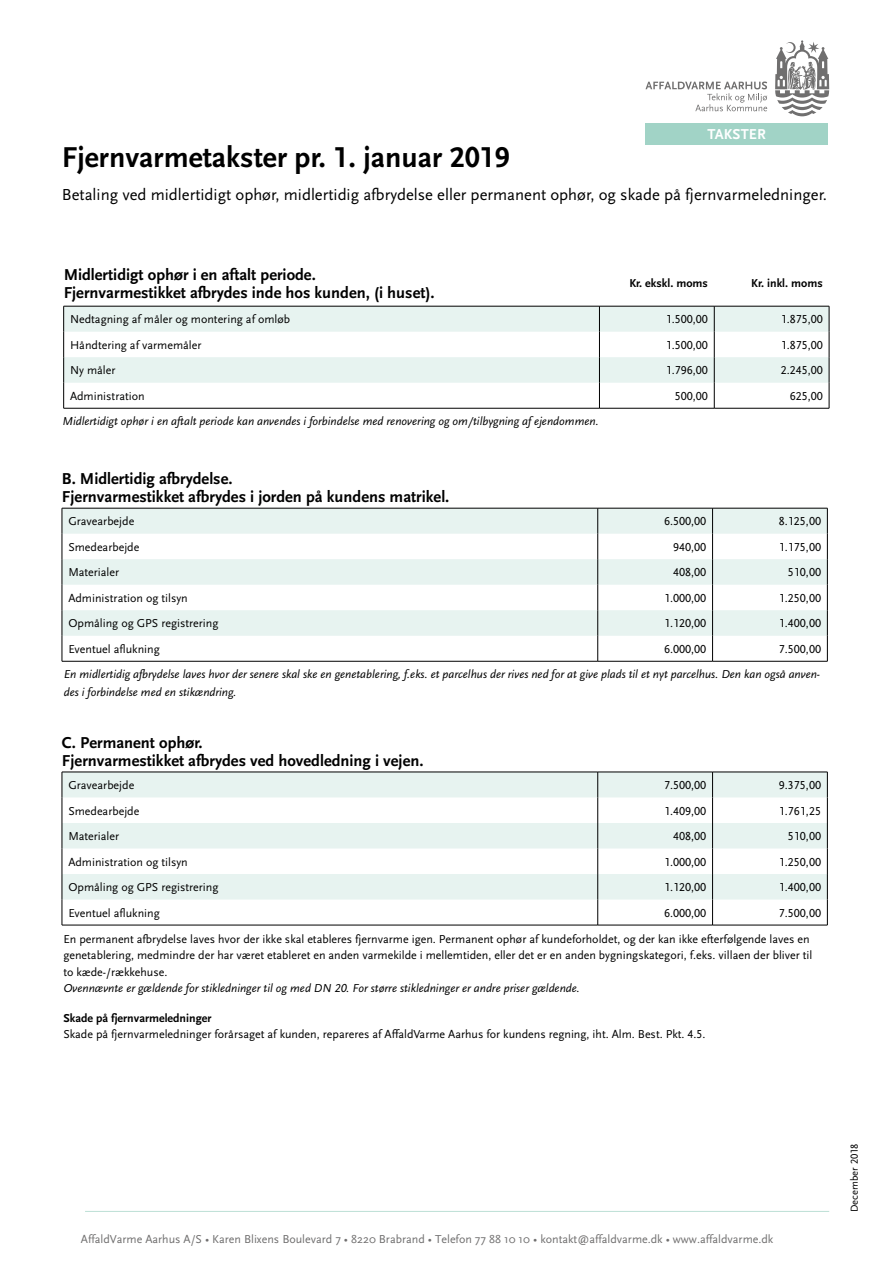
<style>
.page{position:relative;width:893px;height:1263px;background:#fff}
.page>*{position:absolute;margin:0;border:0;box-sizing:border-box;transform-origin:0 0}
.t1{font:700 30px "Scala Sans OT";color:#000}
.t2{font:16.65px "Scala Sans OT";color:#000}
.t3{font:700 16.5px/18px "Scala Sans OT";color:#000}
.t4{font:700 15px "Scala Sans OT";letter-spacing:.01em;color:#fff}
.t5{font:12px/16.5px "Scala Sans OT";color:#000}
.t6{font:italic 12px/18px "Scala Sans OT";color:#000}
.t7{font:12px "Scala Sans OT";color:#706f6f}
.t8{font:700 12px "Scala Sans OT";color:#000}
.t9{font:12px "Scala Sans OT";color:#010202}
.t10{font:10.5px "Scala Sans OT";color:#000}
</style>
<div class="page">
<svg style="left:64px;top:305px;width:765px;height:1px"></svg>
<svg style="left:63px;top:306px;width:767px;height:102px"></svg>
<hr style="left:64px;top:408px;width:535px;height:1px;background:#000">
<hr style="left:599px;top:408px;width:115px;height:1px;background:#000">
<hr style="left:714px;top:408px;width:115px;height:1px;background:#000">
<svg style="left:62px;top:507px;width:765px;height:154px"></svg>
<svg style="left:63px;top:509px;width:764px;height:127px;fill:#e7f3f0"></svg>
<hr style="left:62px;top:508px;width:536px;height:1px;background:#000">
<svg style="left:62px;top:508px;width:1px;height:153px"></svg>
<hr style="left:598px;top:508px;width:115px;height:1px;background:#000">
<hr style="left:713px;top:508px;width:114px;height:1px;background:#000">
<svg style="left:597px;top:508px;width:1px;height:153px"></svg>
<svg style="left:712px;top:508px;width:1px;height:153px"></svg>
<svg style="left:827px;top:508px;width:1px;height:153px"></svg>
<hr style="left:62px;top:661px;width:536px;height:1px;background:#000">
<hr style="left:598px;top:661px;width:115px;height:1px;background:#000">
<hr style="left:713px;top:661px;width:114px;height:1px;background:#000">
<svg style="left:62px;top:771px;width:765px;height:154px"></svg>
<svg style="left:63px;top:773px;width:764px;height:126px;fill:#e7f3f0"></svg>
<hr style="left:62px;top:772px;width:536px;height:1px;background:#000">
<svg style="left:62px;top:772px;width:1px;height:153px"></svg>
<hr style="left:598px;top:772px;width:115px;height:1px;background:#000">
<hr style="left:713px;top:772px;width:114px;height:1px;background:#000">
<svg style="left:597px;top:772px;width:1px;height:153px"></svg>
<svg style="left:712px;top:772px;width:1px;height:153px"></svg>
<svg style="left:827px;top:772px;width:1px;height:153px"></svg>
<hr style="left:62px;top:925px;width:536px;height:1px;background:#000">
<hr style="left:598px;top:925px;width:115px;height:1px;background:#000">
<hr style="left:713px;top:925px;width:114px;height:1px;background:#000">
<div style="left:646px;top:123px;width:182px;height:22px;background:#a1d3c6"></div>
<svg style="left:775px;top:40px;width:54px;height:76px"></svg>
<svg style="left:645px;top:82px;width:122px;height:29px"></svg>
<hr style="left:85px;top:1211px;width:744px;height:1px;background:#c0e1d7">
<p class="t4" style="left:708px;top:126px;width:60px">TAKSTER</p>
<h1 class="t1" style="left:62px;top:140px;width:449px">Fjernvarmetakster pr. 1. januar 2019</h1>
<h2 class="t2" style="left:62px;top:185px;width:767px">Betaling ved midlertidigt ophør, midlertidig afbrydelse eller permanent ophør, og skade på fjernvarmeledninger.</h2>
<h3 class="t3" style="left:64px;top:266px;width:373px">Midlertidigt ophør i en aftalt periode.<br>Fjernvarmestikket afbrydes inde hos kunden, (i huset).</h3>
<p class="t8" style="left:629px;top:276px;width:80px">Kr. ekskl. moms</p>
<p class="t8" style="left:751px;top:276px;width:73px">Kr. inkl. moms</p>
<p class="t5" style="left:70px;top:311px;width:222px">Nedtagning af måler og montering af omløb</p>
<p class="t5" style="left:666px;top:311px;width:44px">1.500,00</p>
<p class="t5" style="left:781px;top:311px;width:44px">1.875,00</p>
<p class="t5" style="left:70px;top:337px;width:133px">Håndtering af varmemåler</p>
<p class="t5" style="left:666px;top:337px;width:44px">1.500,00</p>
<p class="t5" style="left:781px;top:337px;width:44px">1.875,00</p>
<p class="t5" style="left:70px;top:362px;width:47px">Ny måler</p>
<p class="t5" style="left:666px;top:362px;width:44px">1.796,00</p>
<p class="t5" style="left:781px;top:362px;width:44px">2.245,00</p>
<p class="t9" style="left:70px;top:389px;width:76px">Administration</p>
<p class="t5" style="left:675px;top:388px;width:35px">500,00</p>
<p class="t5" style="left:790px;top:388px;width:35px">625,00</p>
<p class="t6" style="left:62px;top:412px;width:538px">Midlertidigt ophør i en aftalt periode kan anvendes i forbindelse med renovering og om/tilbygning af ejendommen.</p>
<h3 class="t3" style="left:62px;top:470px;width:389px">B. Midlertidig afbrydelse.<br>Fjernvarmestikket afbrydes i jorden på kundens matrikel.</h3>
<p class="t5" style="left:68px;top:513px;width:67px">Gravearbejde</p>
<p class="t5" style="left:664px;top:513px;width:44px">6.500,00</p>
<p class="t5" style="left:779px;top:513px;width:44px">8.125,00</p>
<p class="t5" style="left:68px;top:539px;width:73px">Smedearbejde</p>
<p class="t5" style="left:673px;top:539px;width:35px">940,00</p>
<p class="t5" style="left:779px;top:539px;width:44px">1.175,00</p>
<p class="t5" style="left:68px;top:564px;width:52px">Materialer</p>
<p class="t5" style="left:673px;top:564px;width:35px">408,00</p>
<p class="t5" style="left:788px;top:564px;width:35px">510,00</p>
<p class="t5" style="left:68px;top:590px;width:121px">Administration og tilsyn</p>
<p class="t5" style="left:664px;top:590px;width:44px">1.000,00</p>
<p class="t5" style="left:779px;top:590px;width:44px">1.250,00</p>
<p class="t5" style="left:68px;top:615px;width:152px">Opmåling og GPS registrering</p>
<p class="t5" style="left:664px;top:615px;width:44px">1.120,00</p>
<p class="t5" style="left:779px;top:615px;width:44px">1.400,00</p>
<p class="t5" style="left:68px;top:641px;width:93px">Eventuel aflukning</p>
<p class="t5" style="left:664px;top:641px;width:44px">6.000,00</p>
<p class="t5" style="left:779px;top:641px;width:44px">7.500,00</p>
<p class="t6" style="left:64px;top:665px;width:758px">En midlertidig afbrydelse laves hvor der senere skal ske en genetablering, f.eks. et parcelhus der rives ned for at give plads til et nyt parcelhus. Den kan også anven&shy;des i forbindelse med en stikændring.</p>
<h3 class="t3" style="left:62px;top:734px;width:363px">C. Permanent ophør.<br>Fjernvarmestikket afbrydes ved hovedledning i vejen.</h3>
<p class="t5" style="left:68px;top:777px;width:67px">Gravearbejde</p>
<p class="t5" style="left:664px;top:777px;width:44px">7.500,00</p>
<p class="t5" style="left:779px;top:777px;width:44px">9.375,00</p>
<p class="t5" style="left:68px;top:803px;width:73px">Smedearbejde</p>
<p class="t5" style="left:664px;top:803px;width:44px">1.409,00</p>
<p class="t5" style="left:779px;top:803px;width:44px">1.761,25</p>
<p class="t5" style="left:68px;top:828px;width:52px">Materialer</p>
<p class="t5" style="left:673px;top:828px;width:35px">408,00</p>
<p class="t5" style="left:788px;top:828px;width:35px">510,00</p>
<p class="t5" style="left:68px;top:854px;width:121px">Administration og tilsyn</p>
<p class="t5" style="left:664px;top:854px;width:44px">1.000,00</p>
<p class="t5" style="left:779px;top:854px;width:44px">1.250,00</p>
<p class="t5" style="left:68px;top:879px;width:152px">Opmåling og GPS registrering</p>
<p class="t5" style="left:664px;top:879px;width:44px">1.120,00</p>
<p class="t5" style="left:779px;top:879px;width:44px">1.400,00</p>
<p class="t5" style="left:68px;top:905px;width:93px">Eventuel aflukning</p>
<p class="t5" style="left:664px;top:905px;width:44px">6.000,00</p>
<p class="t5" style="left:779px;top:905px;width:44px">7.500,00</p>
<p class="t5" style="left:63px;top:931px;width:750px">En permanent afbrydelse laves hvor der ikke skal etableres fjernvarme igen. Permanent ophør af kundeforholdet, og der kan ikke efterfølgende laves en genetablering, medmindre der har været etableret en anden varmekilde i mellemtiden, eller det er en anden bygningskategori, f.eks. villaen der bliver til to kæde-/rækkehuse.</p>
<p class="t6" style="left:63px;top:980px;width:518px">Ovennævnte er gældende for stikledninger til og med DN 20. For større stikledninger er andre priser gældende.</p>
<p class="t8" style="left:63px;top:1011px;width:150px">Skade på fjernvarmeledninger</p>
<p class="t5" style="left:63px;top:1026px;width:644px">Skade på fjernvarmeledninger forårsaget af kunden, repareres af AffaldVarme Aarhus for kundens regning, iht. Alm. Best. Pkt. 4.5.</p>
<p class="t7" style="left:81px;top:1232px;width:694px">AffaldVarme Aarhus A/S • Karen Blixens Boulevard 7 • 8220 Brabrand • Telefon 77 88 10 10 • kontakt@affaldvarme.dk • www.affaldvarme.dk</p>
<p class="t10" style="left:849px;top:1212px;width:70px;rotate:-90deg">December 2018</p>
</div>
